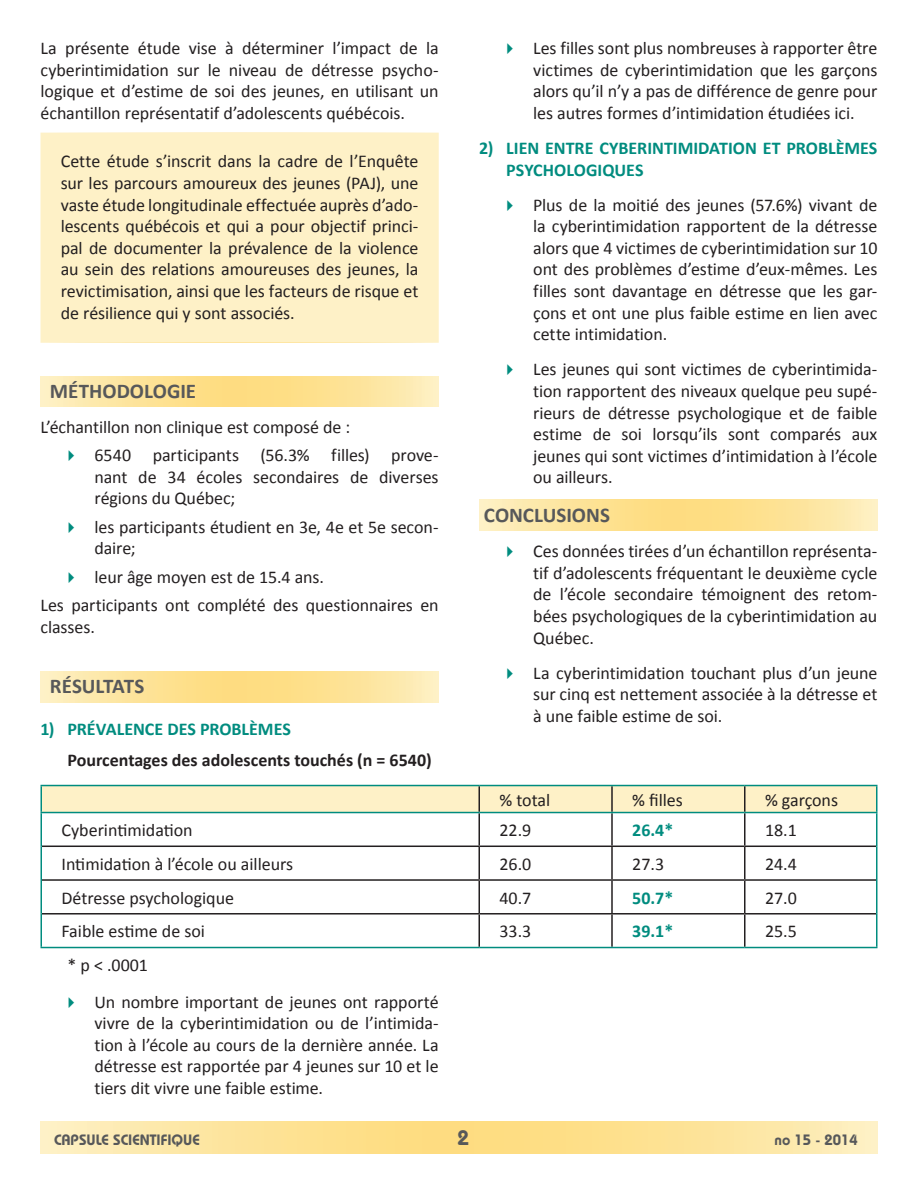
<style>
.page{position:relative;width:918px;height:1188px;background:#fff}
.page>*{position:absolute;margin:0;border:0;box-sizing:border-box;transform-origin:0 0}
.t1{font:700 21px "Calibri";color:#57585a}
.t2{font:600 21px "Bauhaus";color:#57585a}
.t3{font:18px/21.6px "Calibri";letter-spacing:-.005em;color:#231f20;text-align:justify}
.t4{font:700 18px/21.6px "Calibri";color:#008c7f}
.t5{font:700 18px "Calibri";color:#231f20}
.t6{font:600 15px "Bauhaus";color:#57585a}
</style>
<div class="page">
<svg style="left:40px;top:1122px;width:838px;height:31px;background:#fde49a"></svg>
<svg style="left:479px;top:500px;width:399px;height:30px;background:#fde49a"></svg>
<div style="left:40px;top:133px;width:399px;height:210px;background:#fef1c7;border:2px solid #fff"></div>
<svg style="left:40px;top:376px;width:399px;height:31px;background:#fde49a"></svg>
<svg style="left:40px;top:672px;width:399px;height:31px;background:#fde49a"></svg>
<svg style="left:42px;top:786px;width:834px;height:26px;background:#f9efc5"></svg>
<hr style="left:478px;top:786px;width:2px;height:26px;background:#231f20">
<hr style="left:611px;top:786px;width:2px;height:26px;background:#231f20">
<hr style="left:744px;top:786px;width:2px;height:26px;background:#231f20">
<hr style="left:478px;top:813px;width:2px;height:33px;background:#231f20">
<hr style="left:611px;top:813px;width:2px;height:33px;background:#231f20">
<hr style="left:744px;top:813px;width:2px;height:33px;background:#231f20">
<hr style="left:42px;top:846px;width:437px;height:1px;background:#231f20">
<hr style="left:479px;top:846px;width:133px;height:1px;background:#231f20">
<hr style="left:478px;top:847px;width:2px;height:32px;background:#231f20">
<hr style="left:612px;top:846px;width:133px;height:1px;background:#231f20">
<hr style="left:611px;top:847px;width:2px;height:32px;background:#231f20">
<hr style="left:745px;top:846px;width:131px;height:1px;background:#231f20">
<hr style="left:744px;top:847px;width:2px;height:32px;background:#231f20">
<hr style="left:42px;top:879px;width:437px;height:2px;background:#231f20">
<hr style="left:479px;top:879px;width:133px;height:2px;background:#231f20">
<hr style="left:478px;top:881px;width:2px;height:32px;background:#231f20">
<hr style="left:612px;top:879px;width:133px;height:2px;background:#231f20">
<hr style="left:611px;top:881px;width:2px;height:32px;background:#231f20">
<hr style="left:745px;top:879px;width:131px;height:2px;background:#231f20">
<hr style="left:744px;top:881px;width:2px;height:32px;background:#231f20">
<hr style="left:42px;top:913px;width:437px;height:2px;background:#231f20">
<hr style="left:479px;top:913px;width:133px;height:2px;background:#231f20">
<hr style="left:478px;top:915px;width:2px;height:32px;background:#231f20">
<hr style="left:612px;top:913px;width:133px;height:2px;background:#231f20">
<hr style="left:611px;top:915px;width:2px;height:32px;background:#231f20">
<hr style="left:745px;top:913px;width:131px;height:2px;background:#231f20">
<hr style="left:744px;top:915px;width:2px;height:32px;background:#231f20">
<hr style="left:40px;top:947px;width:439px;height:1px;background:#008c7f">
<hr style="left:479px;top:947px;width:133px;height:1px;background:#008c7f">
<hr style="left:612px;top:947px;width:133px;height:1px;background:#008c7f">
<hr style="left:745px;top:947px;width:133px;height:1px;background:#008c7f">
<hr style="left:40px;top:813px;width:2px;height:33px;background:#008c7f">
<hr style="left:876px;top:813px;width:2px;height:33px;background:#008c7f">
<hr style="left:40px;top:846px;width:2px;height:34px;background:#008c7f">
<hr style="left:876px;top:846px;width:2px;height:34px;background:#008c7f">
<hr style="left:40px;top:880px;width:2px;height:34px;background:#008c7f">
<hr style="left:876px;top:880px;width:2px;height:34px;background:#008c7f">
<hr style="left:40px;top:914px;width:2px;height:33px;background:#008c7f">
<hr style="left:876px;top:914px;width:2px;height:33px;background:#008c7f">
<hr style="left:40px;top:785px;width:439px;height:1px;background:#008c7f">
<hr style="left:40px;top:786px;width:2px;height:26px;background:#008c7f">
<hr style="left:479px;top:785px;width:133px;height:1px;background:#008c7f">
<hr style="left:612px;top:785px;width:133px;height:1px;background:#008c7f">
<hr style="left:745px;top:785px;width:133px;height:1px;background:#008c7f">
<hr style="left:876px;top:786px;width:2px;height:26px;background:#008c7f">
<hr style="left:40px;top:812px;width:439px;height:1px;background:#008c7f">
<hr style="left:479px;top:812px;width:133px;height:1px;background:#008c7f">
<hr style="left:612px;top:812px;width:133px;height:1px;background:#008c7f">
<hr style="left:745px;top:812px;width:133px;height:1px;background:#008c7f">
<p class="t3" style="left:40px;top:36px;width:400px">La présente étude vise à déterminer l’impact de la cyberintimidation sur le niveau de détresse psycho&shy;logique et d’estime de soi des jeunes, en utilisant un échantillon représentatif d’adolescents québécois.</p>
<p class="t3" style="left:61px;top:150px;width:359px">Cette étude s’inscrit dans la cadre de l’Enquête sur les parcours amoureux des jeunes (PAJ), une vaste étude longitudinale effectuée auprès d’ado&shy;lescents québécois et qui a pour objectif princi&shy;pal de documenter la prévalence de la violence au sein des relations amoureuses des jeunes, la revictimisation, ainsi que les facteurs de risque et de résilience qui y sont associés.</p>
<p class="t1" style="left:50px;top:378px;width:148px">MÉTHODOLOGIE</p>
<p class="t3" style="left:94px;top:412px;width:346px;line-height:28.3px;text-indent:-54px">L’échantillon non clinique est composé de :<br>6540 participants (56.3% filles) prove-</p>
<p class="t3" style="left:94px;top:465px;width:346px">nant de 34 écoles secondaires de diverses régions du Québec;</p>
<p class="t3" style="left:94px;top:515px;width:346px">les participants étudient en 3e, 4e et 5e secon&shy;daire;</p>
<p class="t3" style="left:40px;top:562px;width:400px;line-height:28.3px;text-indent:54px">leur âge moyen est de 15.4 ans.<br>Les participants ont complété des questionnaires en</p>
<p class="t3" style="left:40px;top:615px;width:56px">classes.</p>
<p class="t1" style="left:50px;top:673px;width:96px">RÉSULTATS</p>
<p class="t4" style="left:40px;top:717px;width:252px">1) PRÉVALENCE DES PROBLÈMES</p>
<p class="t5" style="left:68px;top:749px;width:366px">Pourcentages des adolescents touchés (n = 6540)</p>
<p class="t3" style="left:533px;top:36px;width:346px">Les filles sont plus nombreuses à rapporter être victimes de cyberintimidation que les garçons alors qu’il n’y a pas de différence de genre pour les autres formes d’intimidation étudiées ici.</p>
<p class="t4" style="left:506px;top:136px;width:373px;text-indent:-27px">2) LIEN ENTRE CYBERINTIMIDATION ET PROBLÈMES<br>PSYCHOLOGIQUES</p>
<p class="t3" style="left:533px;top:193px;width:346px">Plus de la moitié des jeunes (57.6%) vivant de la cyberintimidation rapportent de la détresse alors que 4 victimes de cyberintimidation sur 10 ont des problèmes d’estime d’eux-mêmes. Les filles sont davantage en détresse que les gar&shy;çons et ont une plus faible estime en lien avec cette intimidation.</p>
<p class="t3" style="left:533px;top:358px;width:346px">Les jeunes qui sont victimes de cyberintimida&shy;tion rapportent des niveaux quelque peu supé&shy;rieurs de détresse psychologique et de faible estime de soi lorsqu’ils sont comparés aux jeunes qui sont victimes d’intimidation à l’école ou ailleurs.</p>
<p class="t1" style="left:484px;top:502px;width:127px">CONCLUSIONS</p>
<p class="t3" style="left:533px;top:539px;width:346px">Ces données tirées d’un échantillon représenta&shy;tif d’adolescents fréquentant le deuxième cycle de l’école secondaire témoignent des retom&shy;bées psychologiques de la cyberintimidation au Québec.</p>
<p class="t3" style="left:533px;top:661px;width:346px">La cyberintimidation touchant plus d’un jeune sur cinq est nettement associée à la détresse et à une faible estime de soi.</p>
<p class="t3" style="left:500px;top:788px;width:52px">% total</p>
<p class="t3" style="left:632px;top:788px;width:52px">% filles</p>
<p class="t3" style="left:765px;top:788px;width:75px">% garçons</p>
<p class="t3" style="left:62px;top:819px;width:133px">Cyberintimidation</p>
<p class="t3" style="left:500px;top:819px;width:33px">22.9</p>
<p class="t4" style="left:632px;top:819px;width:43px">26.4*</p>
<p class="t3" style="left:765px;top:819px;width:33px">18.1</p>
<p class="t3" style="left:62px;top:852px;width:233px">Intimidation à l’école ou ailleurs</p>
<p class="t3" style="left:500px;top:852px;width:33px">26.0</p>
<p class="t3" style="left:632px;top:852px;width:33px">27.3</p>
<p class="t3" style="left:765px;top:852px;width:33px">24.4</p>
<p class="t3" style="left:62px;top:886px;width:174px">Détresse psychologique</p>
<p class="t3" style="left:500px;top:886px;width:33px">40.7</p>
<p class="t4" style="left:632px;top:886px;width:43px">50.7*</p>
<p class="t3" style="left:765px;top:886px;width:33px">27.0</p>
<p class="t3" style="left:62px;top:920px;width:145px">Faible estime de soi</p>
<p class="t3" style="left:500px;top:920px;width:33px">33.3</p>
<p class="t4" style="left:632px;top:920px;width:43px">39.1*</p>
<p class="t3" style="left:765px;top:920px;width:33px">25.5</p>
<p class="t3" style="left:68px;top:953px;width:82px">* p &lt; .0001</p>
<p class="t3" style="left:94px;top:990px;width:346px">Un nombre important de jeunes ont rapporté vivre de la cyberintimidation ou de l’intimida&shy;tion à l’école au cours de la dernière année. La détresse est rapportée par 4 jeunes sur 10 et le tiers dit vivre une faible estime.</p>
<p class="t6" style="left:54px;top:1131px;width:147px">CAPSULE SCIENTIFIQUE</p>
<p class="t2" style="left:458px;top:1125px;width:13px">2</p>
<p class="t6" style="left:775px;top:1131px;width:85px">no 15 - 2014</p>
</div>
